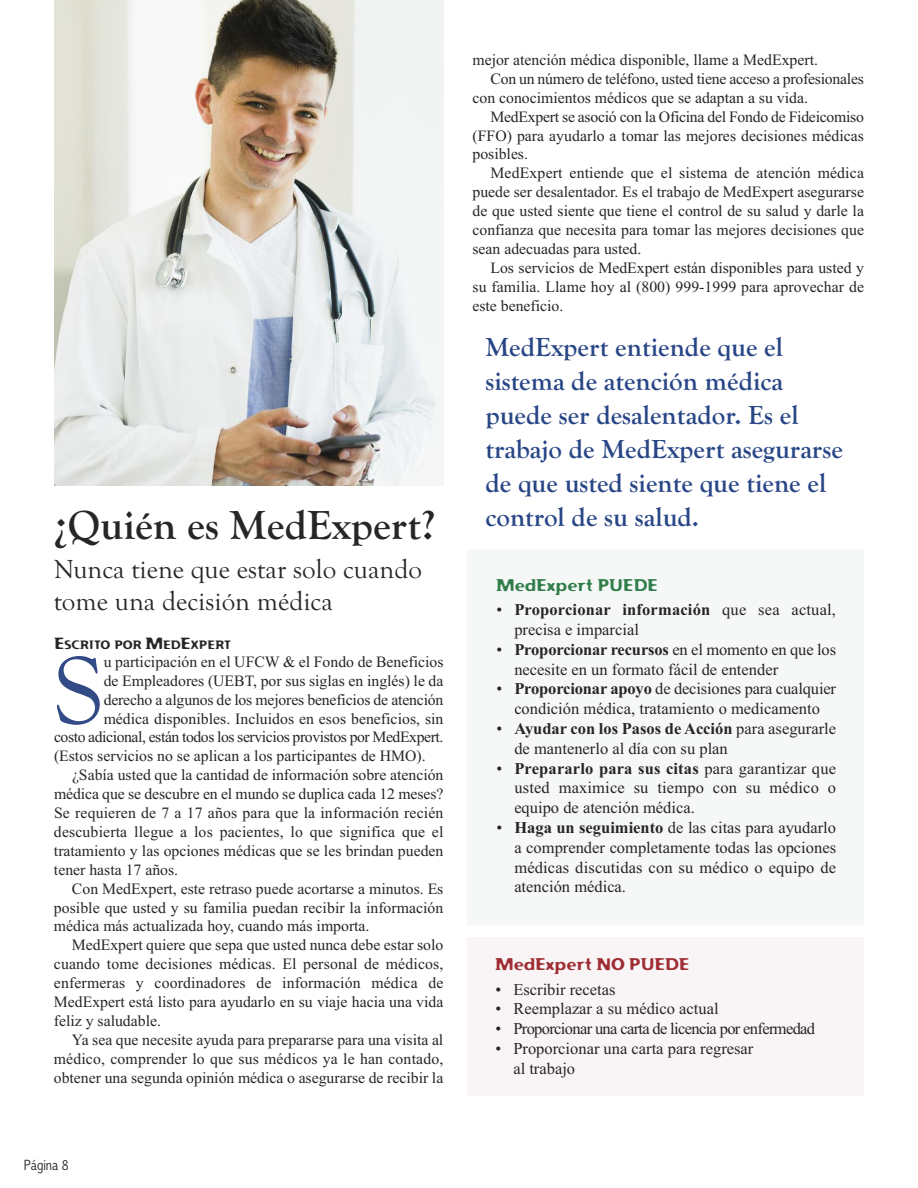
<style>
.page{position:relative;width:918px;height:1188px;background:#fff}
.page>*{position:absolute;margin:0;border:0;box-sizing:border-box;transform-origin:0 0}
.t1{font:99.3px "Goudy Old Style T";color:#324b87}
.t2{font:700 42px "Goudy Old Style T";color:#272526}
.t3{font:700 27px/33.9px "Goudy Old Style T";color:#284686}
.t4{font:27px/31.5px "Goudy Old Style T";color:#272526}
.t5{font:16.5px/19.8px "Times New Roman";color:#272526}
.t6{font:16.5px "Times New Roman";letter-spacing:-.04em;color:#272526}
.t7{font:16.5px "Flexure";color:#9e2e33}
.t8{font:16.5px "Flexure";color:#317d4b}
.t9{font:15.75px "Times New Roman";color:#272526}
.t10{font:15.75px "Times New Roman";letter-spacing:-.025em;color:#272526}
.t11{font:300 condensed 15px "Abadi";color:#272526}
.t12{font:11.85px "Flexure";color:#272526}
.s1{font-size:15.75px}
.s2{font-weight:700}
</style>
<div class="page">
<div style="left:468px;top:549px;width:396px;height:376px;background:#f5f8f6"></div>
<div style="left:468px;top:937px;width:396px;height:159px;background:#f9f4f5"></div>
<img style="left:54px;top:0;width:390px;height:485px">
<h2 class="t2" style="left:54px;top:500px;width:383px">¿Quién es MedExpert?</h2>
<h3 class="t4" style="left:54px;top:553px;width:370px">Nunca tiene que estar solo cuando tome una decisión médica</h3>
<p class="t12" style="left:54px;top:638px;width:179px"><span class="s1">E</span>SCRITO POR <span class="s1">M</span>ED<span class="s1">E</span>XPERT</p>
<h1 class="t1" style="left:54px;top:631px;width:51px">S</h1>
<p class="t9" style="left:104px;top:652px;width:341px">u participación en el UFCW &amp; el Fondo de Beneficios</p>
<p class="t9" style="left:104px;top:671px;width:341px">de Empleadores (UEBT, por sus siglas en inglés) le da</p>
<p class="t9" style="left:104px;top:690px;width:341px">derecho a algunos de los mejores beneficios de atención</p>
<p class="t9" style="left:104px;top:709px;width:341px">médica disponibles. Incluidos en esos beneficios, sin</p>
<p class="t10" style="left:54px;top:728px;width:391px">costo adicional, están todos los servicios provistos por MedExpert.</p>
<p class="t9" style="left:54px;top:747px;width:373px">(Estos servicios no se aplican a los participantes de HMO).</p>
<p class="t9" style="left:72px;top:766px;width:373px">¿Sabía usted que la cantidad de información sobre atención</p>
<p class="t9" style="left:54px;top:784px;width:391px">médica que se descubre en el mundo se duplica cada 12 meses?</p>
<p class="t9" style="left:54px;top:803px;width:391px">Se requieren de 7 a 17 años para que la información recién</p>
<p class="t9" style="left:54px;top:822px;width:391px">descubierta llegue a los pacientes, lo que significa que el</p>
<p class="t9" style="left:54px;top:841px;width:391px">tratamiento y las opciones médicas que se les brindan pueden</p>
<p class="t9" style="left:54px;top:860px;width:126px">tener hasta 17 años.</p>
<p class="t9" style="left:72px;top:879px;width:373px">Con MedExpert, este retraso puede acortarse a minutos. Es</p>
<p class="t9" style="left:54px;top:898px;width:391px">posible que usted y su familia puedan recibir la información</p>
<p class="t9" style="left:54px;top:917px;width:317px">médica más actualizada hoy, cuando más importa.</p>
<p class="t9" style="left:72px;top:936px;width:373px">MedExpert quiere que sepa que usted nunca debe estar solo</p>
<p class="t9" style="left:54px;top:955px;width:391px">cuando tome decisiones médicas. El personal de médicos,</p>
<p class="t9" style="left:54px;top:973px;width:391px">enfermeras y coordinadores de información médica de</p>
<p class="t9" style="left:54px;top:992px;width:391px">MedExpert está listo para ayudarlo en su viaje hacia una vida</p>
<p class="t9" style="left:54px;top:1011px;width:109px">feliz y saludable.</p>
<p class="t9" style="left:72px;top:1030px;width:373px">Ya sea que necesite ayuda para prepararse para una visita al</p>
<p class="t9" style="left:54px;top:1049px;width:391px">médico, comprender lo que sus médicos ya le han contado,</p>
<p class="t9" style="left:54px;top:1068px;width:391px">obtener una segunda opinión médica o asegurarse de recibir la</p>
<p class="t9" style="left:472px;top:50px;width:347px">mejor atención médica disponible, llame a MedExpert.</p>
<p class="t9" style="left:490px;top:69px;width:375px">Con un número de teléfono, usted tiene acceso a profesionales</p>
<p class="t9" style="left:472px;top:88px;width:337px">con conocimientos médicos que se adaptan a su vida.</p>
<p class="t9" style="left:490px;top:107px;width:375px">MedExpert se asoció con la Oficina del Fondo de Fideicomiso</p>
<p class="t9" style="left:472px;top:126px;width:393px">(FFO) para ayudarlo a tomar las mejores decisiones médicas</p>
<p class="t9" style="left:472px;top:145px;width:57px">posibles.</p>
<p class="t9" style="left:490px;top:164px;width:375px">MedExpert entiende que el sistema de atención médica</p>
<p class="t9" style="left:472px;top:183px;width:393px">puede ser desalentador. Es el trabajo de MedExpert asegurarse</p>
<p class="t9" style="left:472px;top:201px;width:393px">de que usted siente que tiene el control de su salud y darle la</p>
<p class="t9" style="left:473px;top:220px;width:393px">confianza que necesita para tomar las mejores decisiones que</p>
<p class="t9" style="left:473px;top:239px;width:170px">sean adecuadas para usted.</p>
<p class="t9" style="left:491px;top:258px;width:375px">Los servicios de MedExpert están disponibles para usted y</p>
<p class="t9" style="left:473px;top:277px;width:393px">su familia. Llame hoy al (800) 999-1999 para aprovechar de</p>
<p class="t9" style="left:473px;top:296px;width:92px">este beneficio.</p>
<h3 class="t3" style="left:485px;top:330px;width:359px">MedExpert entiende que el sistema de atención médica puede ser desalentador. Es el trabajo de MedExpert asegurarse de que usted siente que tiene el control de su salud.</h3>
<p class="t8" style="left:496px;top:575px;width:163px">MedExpert PUEDE</p>
<p class="t5" style="left:514px;top:600px;width:323px;text-indent:-18px">• <span class="s2">Proporcionar información</span> que sea actual, precisa e imparcial</p>
<p class="t5" style="left:514px;top:639px;width:323px;text-indent:-18px">• <span class="s2">Proporcionar recursos</span> en el momento en que los necesite en un formato fácil de entender</p>
<p class="t5" style="left:496px;top:679px;width:341px;text-align:center">• <span class="s2">Proporcionar apoyo</span> de decisiones para cualquier condición médica, tratamiento o medicamento</p>
<p class="t5" style="left:514px;top:718px;width:323px;text-indent:-18px">• <span class="s2">Ayudar con los Pasos de Acción</span> para asegurarle de mantenerlo al día con su plan</p>
<p class="t5" style="left:514px;top:758px;width:323px;text-align:justify;text-indent:-18px">• <span class="s2">Prepararlo para sus citas</span> para garantizar que usted maximice su tiempo con su médico o equipo de atención médica.</p>
<p class="t5" style="left:514px;top:817px;width:323px;text-align:justify;text-indent:-18px">• <span class="s2">Haga un seguimiento</span> de las citas para ayudarlo a comprender completamente todas las opciones médicas discutidas con su médico o equipo de atención médica.</p>
<p class="t7" style="left:495px;top:955px;width:196px">MedExpert NO PUEDE</p>
<p class="t5" style="left:495px;top:979px;width:122px">• Escribir recetas</p>
<p class="t5" style="left:495px;top:999px;width:225px">• Reemplazar a su médico actual</p>
<p class="t6" style="left:495px;top:1019px;width:321px">• Proporcionar una carta de licencia por enfermedad</p>
<p class="t5" style="left:513px;top:1038px;width:242px;text-indent:-18px">• Proporcionar una carta para regresar al trabajo</p>
<p class="t11" style="left:24px;top:1156px;width:46px">Página 8</p>
</div>
